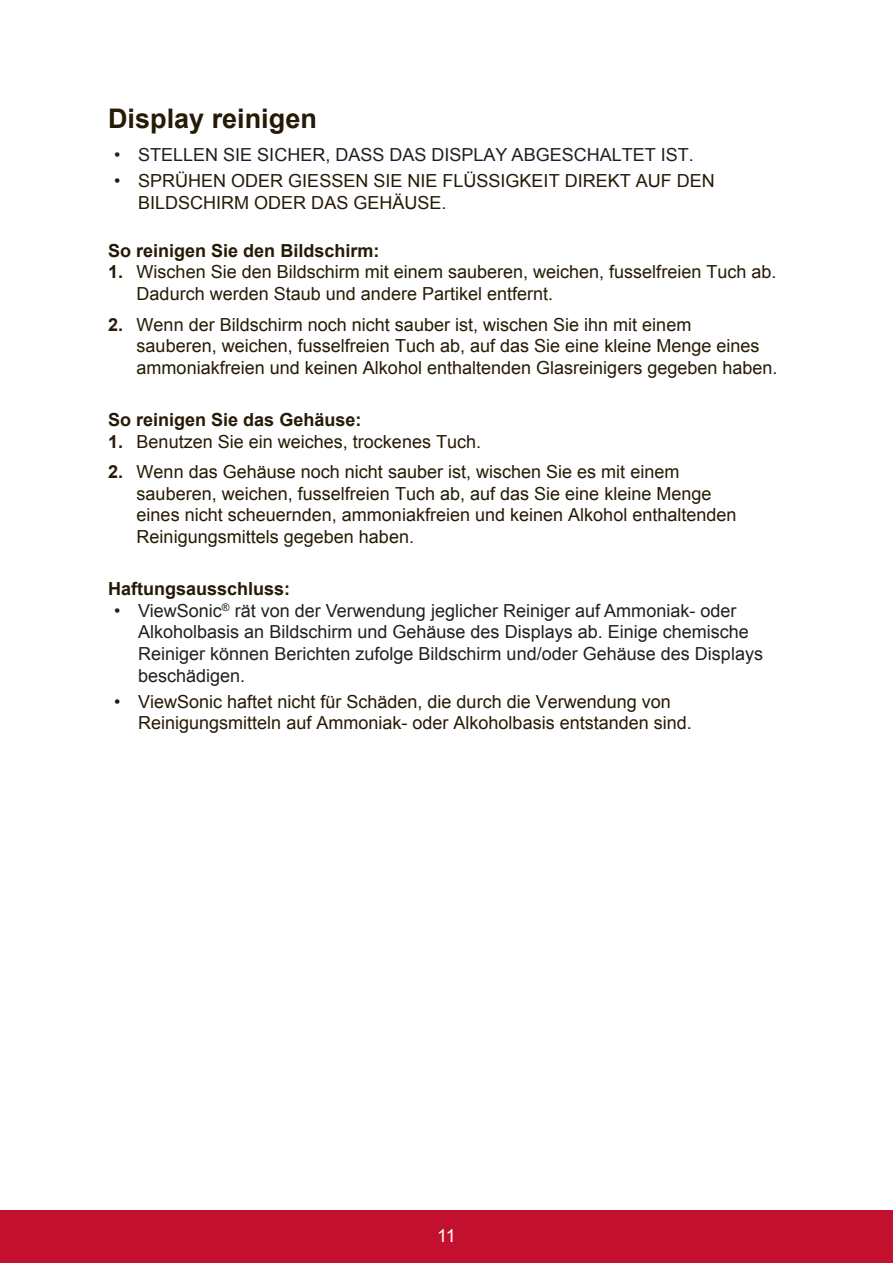
<style>
.page{position:relative;width:893px;height:1263px;background:#fff}
.page>*{position:absolute;margin:0;border:0;box-sizing:border-box;transform-origin:0 0}
.t1{font:700 27px "Arial";color:#251a05}
.t2{font:18px/21.6px "Arial";color:#251a05}
.t3{font:18px/21.6px "Arial";color:#231f20}
.t4{font:700 18px "Arial";color:#251a05}
.t5{font:18px "Arial";color:#fff}
.s1{font-weight:700}
</style>
<div class="page">
<div style="left:0;top:1210px;width:892px;height:53px;background:#c3102f"></div>
<h1 class="t1" style="left:108px;top:100px;width:210px">Display reinigen</h1>
<p class="t3" style="left:114px;top:144px;width:581px">• STELLEN SIE SICHER, DASS DAS DISPLAY ABGESCHALTET IST.</p>
<p class="t2" style="left:138px;top:170px;width:578px;text-indent:-24px">• SPRÜHEN ODER GIESSEN SIE NIE FLÜSSIGKEIT DIREKT AUF DEN<br>BILDSCHIRM ODER DAS GEHÄUSE.</p>
<p class="t4" style="left:108px;top:238px;width:273px">So reinigen Sie den Bildschirm:</p>
<p class="t2" style="left:136px;top:261px;width:641px;text-indent:-28px"><span class="s1">1.</span> Wischen Sie den Bildschirm mit einem sauberen, weichen, fusselfreien Tuch ab.<br>Dadurch werden Staub und andere Partikel entfernt.</p>
<p class="t2" style="left:136px;top:314px;width:642px;text-indent:-28px"><span class="s1">2.</span> Wenn der Bildschirm noch nicht sauber ist, wischen Sie ihn mit einem<br>sauberen, weichen, fusselfreien Tuch ab, auf das Sie eine kleine Menge eines ammoniakfreien und keinen Alkohol enthaltenden Glasreinigers gegeben haben.</p>
<p class="t4" style="left:108px;top:408px;width:255px">So reinigen Sie das Gehäuse:</p>
<p class="t2" style="left:108px;top:431px;width:374px"><span class="s1">1.</span> Benutzen Sie ein weiches, trockenes Tuch.</p>
<p class="t2" style="left:136px;top:461px;width:601px;text-indent:-28px"><span class="s1">2.</span> Wenn das Gehäuse noch nicht sauber ist, wischen Sie es mit einem sauberen, weichen, fusselfreien Tuch ab, auf das Sie eine kleine Menge eines nicht scheuernden, ammoniakfreien und keinen Alkohol enthaltenden Reinigungsmittels gegeben haben.</p>
<p class="t4" style="left:108px;top:577px;width:184px">Haftungsausschluss:</p>
<p class="t3" style="left:138px;top:600px;width:626px;text-indent:-24px">• ViewSonic<sup>®</sup> rät von der Verwendung jeglicher Reiniger auf Ammoniak- oder Alkoholbasis an Bildschirm und Gehäuse des Displays ab. Einige chemische Reiniger können Berichten zufolge Bildschirm und/oder Gehäuse des Displays beschädigen.</p>
<p class="t2" style="left:138px;top:691px;width:555px;text-indent:-24px">• ViewSonic haftet nicht für Schäden, die durch die Verwendung von<br>Reinigungsmitteln auf Ammoniak- oder Alkoholbasis entstanden sind.</p>
<p class="t5" style="left:437px;top:1223px;width:20px">11</p>
</div>
